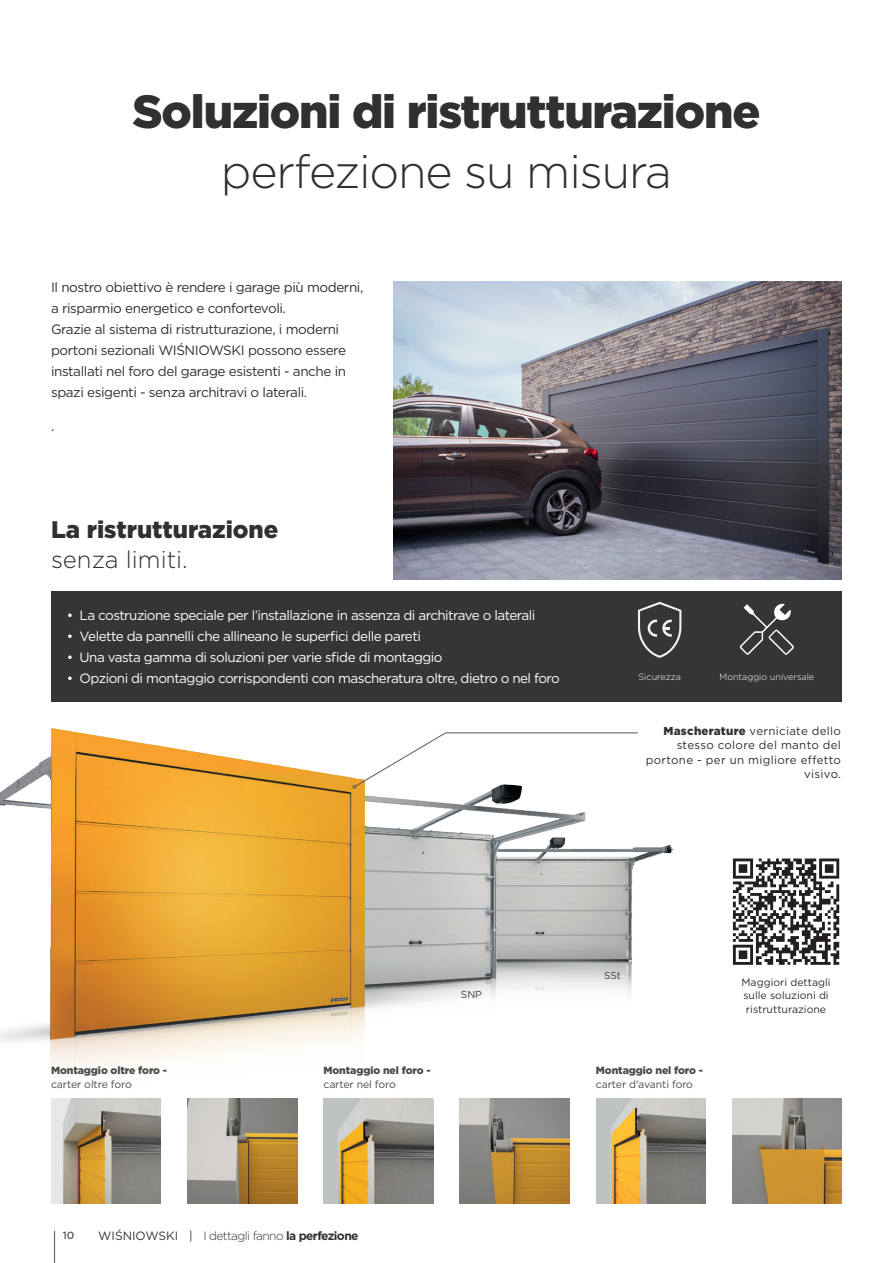
<style>
.page{position:relative;width:893px;height:1263px;background:#fff}
.page>*{position:absolute;margin:0;border:0;box-sizing:border-box;transform-origin:0 0}
.t1{font:900 46.5px "Gotham";letter-spacing:-.025em;color:#312f30}
.t2{font:300 46.5px "Gotham";letter-spacing:-.025em;color:#312f30}
.t3{font:900 24px "Gotham";color:#312f30}
.t4{font:300 24px "Gotham";color:#312f30}
._8_Source_Sans_Pro{font:13.5px/21px "Gotham";letter-spacing:-.03em;color:#312f30}
.t5{font:13.5px "Gotham";letter-spacing:-.04em;color:#fff}
.t6{font:300 12px "Gotham";letter-spacing:-.05em;color:#333233}
.t7{font:11.55px/14.4px "Gotham";letter-spacing:.025em;color:#312f30;text-align:right}
.t8{font:900 10.5px "Gotham";letter-spacing:-.01em;color:#4a4b4c}
.t9{font:10.5px/13.5px "Gotham";color:#312f30}
.t10{font:10.5px "Gotham";letter-spacing:-.01em;color:#4a4b4c}
.t11{font:500 10.5px "Gotham";color:#57585a}
.t12{font:10.05px "Gotham";color:#3e3e3f}
.t13{font:300 9px "Gotham";color:#fff}
.s1{font-weight:900}
.s2{font-weight:400;color:#363536}
.s3{font-weight:700}
</style>
<div class="page">
<hr style="left:54px;top:1231px;width:1px;height:32px;background:#57585a">
<div style="left:51px;top:591px;width:791px;height:111px;background:#363536"></div>
<img style="left:393px;top:281px;width:449px;height:298px">
<img style="left:0;top:728px;width:674px;height:405px">
<img style="left:187px;top:1098px;width:110px;height:105px">
<img style="left:51px;top:1098px;width:110px;height:105px">
<img style="left:323px;top:1098px;width:110px;height:105px">
<img style="left:460px;top:1098px;width:109px;height:105px">
<img style="left:596px;top:1098px;width:110px;height:105px">
<img style="left:732px;top:1098px;width:110px;height:105px">
<svg style="left:353px;top:732px;width:286px;height:56px"></svg>
<svg style="left:740px;top:604px;width:54px;height:51px"></svg>
<svg style="left:638px;top:602px;width:43px;height:56px"></svg>
<svg style="left:733px;top:858px;width:106px;height:107px"></svg>
<p class="t1" style="left:132px;top:79px;width:630px">Soluzioni di ristrutturazione</p>
<p class="t2" style="left:221px;top:142px;width:453px">perfezione su misura</p>
<p class="_8_Source_Sans_Pro" style="left:51px;top:276px;width:314px">Il nostro obiettivo è rendere i garage più moderni, a risparmio energetico e confortevoli.<br>Grazie al sistema di ristrutturazione, i moderni portoni sezionali WIŚNIOWSKI possono essere installati nel foro del garage esistenti - anche in spazi esigenti - senza architravi o laterali.</p>
<p class="_8_Source_Sans_Pro" style="left:51px;top:415px;width:5px">.</p>
<p class="t3" style="left:51px;top:513px;width:229px">La ristrutturazione</p>
<p class="t4" style="left:51px;top:545px;width:138px">senza limiti.</p>
<p class="t5" style="left:67px;top:607px;width:470px">• La costruzione speciale per l’installazione in assenza di architrave o laterali</p>
<p class="t5" style="left:67px;top:628px;width:356px">• Velette da pannelli che allineano le superfici delle pareti</p>
<p class="t5" style="left:67px;top:649px;width:377px">• Una vasta gamma di soluzioni per varie sfide di montaggio</p>
<p class="t5" style="left:67px;top:670px;width:495px">• Opzioni di montaggio corrispondenti con mascheratura oltre, dietro o nel foro</p>
<p class="t13" style="left:639px;top:671px;width:44px">Sicurezza</p>
<p class="t13" style="left:719px;top:671px;width:96px">Montaggio universale</p>
<p class="t7" style="left:646px;top:723px;width:197px"><span class="s1">Mascherature</span> verniciate dello stesso colore del manto del portone - per un migliore effetto visivo.</p>
<p class="t8" style="left:51px;top:1063px;width:118px">Montaggio oltre foro -</p>
<p class="t10" style="left:51px;top:1077px;width:82px">carter oltre foro</p>
<p class="t8" style="left:323px;top:1063px;width:109px">Montaggio nel foro -</p>
<p class="t10" style="left:323px;top:1077px;width:74px">carter nel foro</p>
<p class="t12" style="left:461px;top:988px;width:23px">SNP</p>
<p class="t11" style="left:63px;top:1228px;width:13px">10</p>
<p class="t6" style="left:98px;top:1228px;width:262px"><span class="s2">WIŚNIOWSKI |</span> I dettagli fanno <span class="s3">la perfezione</span></p>
<p class="t12" style="left:604px;top:969px;width:18px">SSt</p>
<p class="t8" style="left:596px;top:1063px;width:109px">Montaggio nel foro -</p>
<p class="t10" style="left:596px;top:1077px;width:99px">carter d’avanti foro</p>
<p class="t9" style="left:741px;top:975px;width:91px">Maggiori dettagli sulle soluzioni di ristrutturazione</p>
</div>
